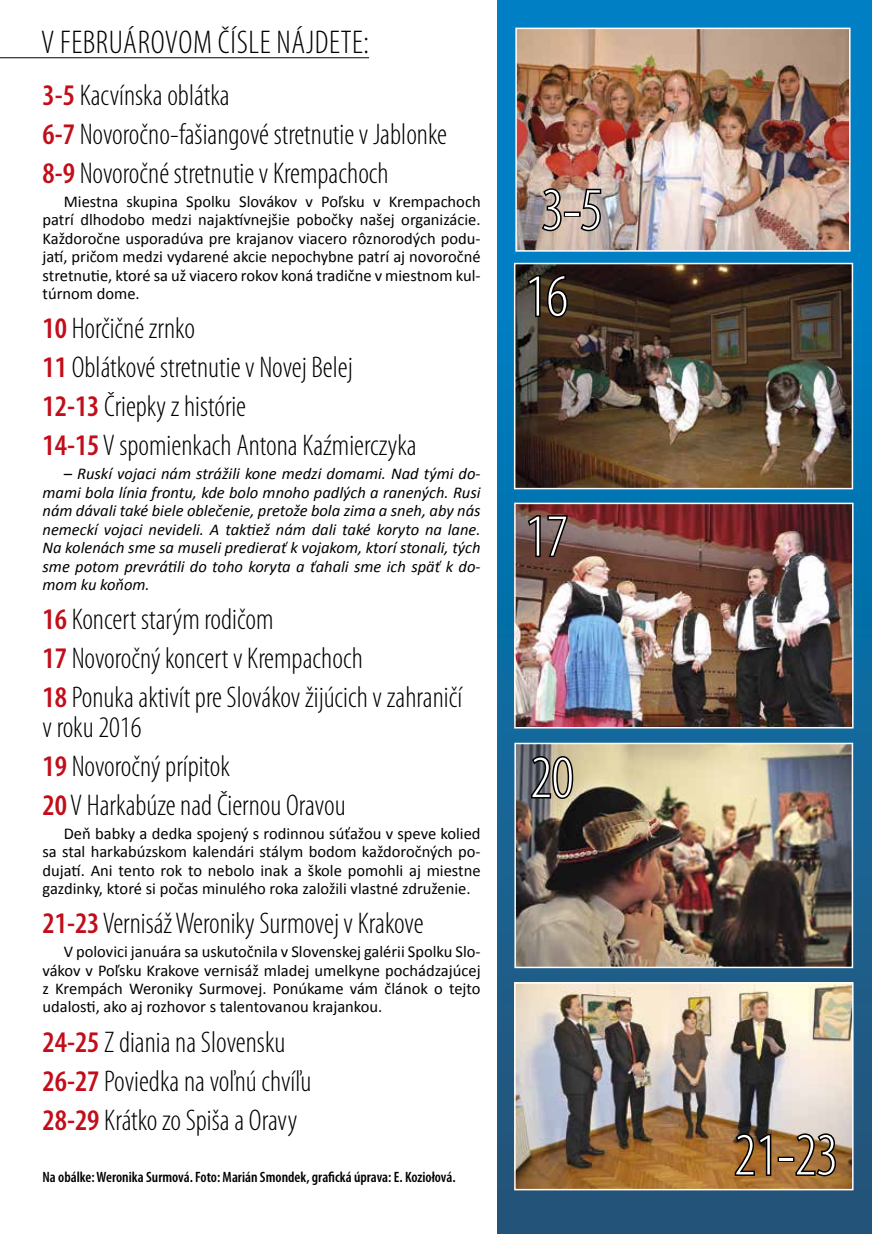
<style>
.page{position:relative;width:872px;height:1234px;background:#fff}
.page>*{position:absolute;margin:0;border:0;box-sizing:border-box;transform-origin:0 0}
.t1{font:300 condensed 60px "Myriad Pro";color:#fff}
.t2{font:300 condensed 33px "Myriad Pro";letter-spacing:.02em;color:#000}
.t3{font:300 condensed 30px/39px "Myriad Pro";color:#000}
.t4{font:16.5px/18.5px "Calibri";color:#000;text-align:justify}
.t5{font:italic 16.5px/18.5px "Calibri";color:#000;text-align:justify}
.t6{font:600 condensed 15px "Myriad Pro";color:#000}
.s1{font-weight:600;color:#c20e1a}
</style>
<div class="page">
<hr style="left:0;top:57px;width:369px;height:1px;background:#000">
<svg style="left:497px;top:0;width:375px;height:1233px;background:#166fa4"></svg>
<img style="left:517px;top:984px;width:333px;height:202px">
<div style="left:514px;top:981px;width:339px;height:208px;border:2px solid #fff"></div>
<img style="left:517px;top:745px;width:333px;height:219px">
<div style="left:514px;top:742px;width:339px;height:225px;border:2px solid #fff"></div>
<img style="left:517px;top:266px;width:333px;height:220px">
<div style="left:514px;top:263px;width:339px;height:226px;border:2px solid #fff"></div>
<svg style="left:528px;top:754px;width:47px;height:46px;background:#5a564e"></svg>
<svg style="left:526px;top:273px;width:43px;height:46px;background:#2d241b"></svg>
<svg style="left:732px;top:1131px;width:41px;height:46px;background:#61401c"></svg>
<div style="left:777px;top:1156px;width:17px;height:5px;border:3px solid #000"></div>
<svg style="left:792px;top:1131px;width:45px;height:46px;background:#6d5234"></svg>
<img style="left:518px;top:31px;width:329px;height:217px">
<div style="left:515px;top:28px;width:335px;height:223px;border:2px solid #fff"></div>
<svg style="left:539px;top:187px;width:24px;height:46px"></svg>
<div style="left:564px;top:211px;width:16px;height:6px;border:3px solid #000"></div>
<svg style="left:578px;top:187px;width:25px;height:46px"></svg>
<img style="left:517px;top:505px;width:333px;height:220px">
<div style="left:514px;top:502px;width:339px;height:226px;border:2px solid #fff"></div>
<svg style="left:526px;top:513px;width:43px;height:45px;background:#543e3a"></svg>
<h2 class="t2" style="left:41px;top:23px;width:329px">V FEBRUÁROVOM ČÍSLE NÁJDETE:</h2>
<h3 class="t3" style="left:43px;top:75px;width:406px"><span class="s1">3-5</span> Kacvínska oblátka<br><span class="s1">6-7</span> Novoročno-fašiangové stretnutie v Jablonke<br><span class="s1">8-9</span> Novoročné stretnutie v Krempachoch</h3>
<p class="t4" style="left:43px;top:192px;width:439px;text-indent:21px">Miestna skupina Spolku Slovákov v Poľsku v Krempachoch patrí dlhodobo medzi najaktívnejšie pobočky našej organizácie.<br>Každoročne usporadúva pre krajanov viacero rôznorodých podu&shy;jatí, pričom medzi vydarené akcie nepochybne patrí aj novoročné stretnutie, ktoré sa už viacero rokov koná tradične v miestnom kul&shy;túrnom dome.</p>
<h3 class="t3" style="left:43px;top:308px;width:376px"><span class="s1">10</span> Horčičné zrnko<br><span class="s1">11</span> Oblátkové stretnutie v Novej Belej<br><span class="s1">12-13</span> Čriepky z histórie<br><span class="s1">14-15</span> V spomienkach Antona Kaźmierczyka</h3>
<p class="t5" style="left:43px;top:464px;width:439px;text-indent:21px">– Ruskí vojaci nám strážili kone medzi domami. Nad tými do&shy;mami bola línia frontu, kde bolo mnoho padlých a ranených. Rusi nám dávali také biele oblečenie, pretože bola zima a sneh, aby nás nemeckí vojaci nevideli. A taktiež nám dali také koryto na lane.<br>Na kolenách sme sa museli predierať k vojakom, ktorí stonali, tých sme potom prevrátili do toho koryta a ťahali sme ich späť k do&shy;mom ku koňom.</p>
<h3 class="t3" style="left:43px;top:599px;width:421px"><span class="s1">16</span> Koncert starým rodičom<br><span class="s1">17</span> Novoročný koncert v Krempachoch<br><span class="s1">18</span> Ponuka aktivít pre Slovákov žijúcich v zahraničí</h3>
<h3 class="t3" style="left:43px;top:706px;width:304px">v roku 2016<br><span class="s1">19</span> Novoročný prípitok<br><span class="s1">20</span> V Harkabúze nad Čiernou Oravou</h3>
<p class="t4" style="left:43px;top:823px;width:439px;text-indent:21px">Deň babky a dedka spojený s rodinnou súťažou v speve kolied sa stal harkabúzskom kalendári stálym bodom každoročných po&shy;dujatí. Ani tento rok to nebolo inak a škole pomohli aj miestne gazdinky, ktoré si počas minulého roka založili vlastné združenie.</p>
<h3 class="t3" style="left:43px;top:903px;width:382px"><span class="s1">21-23</span> Vernisáž Weroniky Surmovej v Krakove</h3>
<p class="t4" style="left:43px;top:942px;width:439px;text-indent:21px">V polovici januára sa uskutočnila v Slovenskej galérii Spolku Slo&shy;vákov v Poľsku Krakove vernisáž mladej umelkyne pochádzajúcej z Krempách Weroniky Surmovej. Ponúkame vám článok o tejto udalosti, ako aj rozhovor s talentovanou krajankou.</p>
<h3 class="t3" style="left:43px;top:1021px;width:270px"><span class="s1">24-25</span> Z diania na Slovensku<br><span class="s1">26-27</span> Poviedka na voľnú chvíľu<br><span class="s1">28-29</span> Krátko zo Spiša a Oravy</h3>
<p class="t6" style="left:43px;top:1167px;width:414px">Na obálke: Weronika Surmová. Foto: Marián Smondek, grafická úprava: E. Koziołová.</p>
<h1 class="t1" style="left:542px;top:174px;width:62px">3-5</h1>
<h1 class="t1" style="left:525px;top:260px;width:45px">16</h1>
<h1 class="t1" style="left:525px;top:500px;width:45px">17</h1>
<h1 class="t1" style="left:530px;top:741px;width:45px">20</h1>
<h1 class="t1" style="left:734px;top:1118px;width:105px">21-23</h1>
</div>
